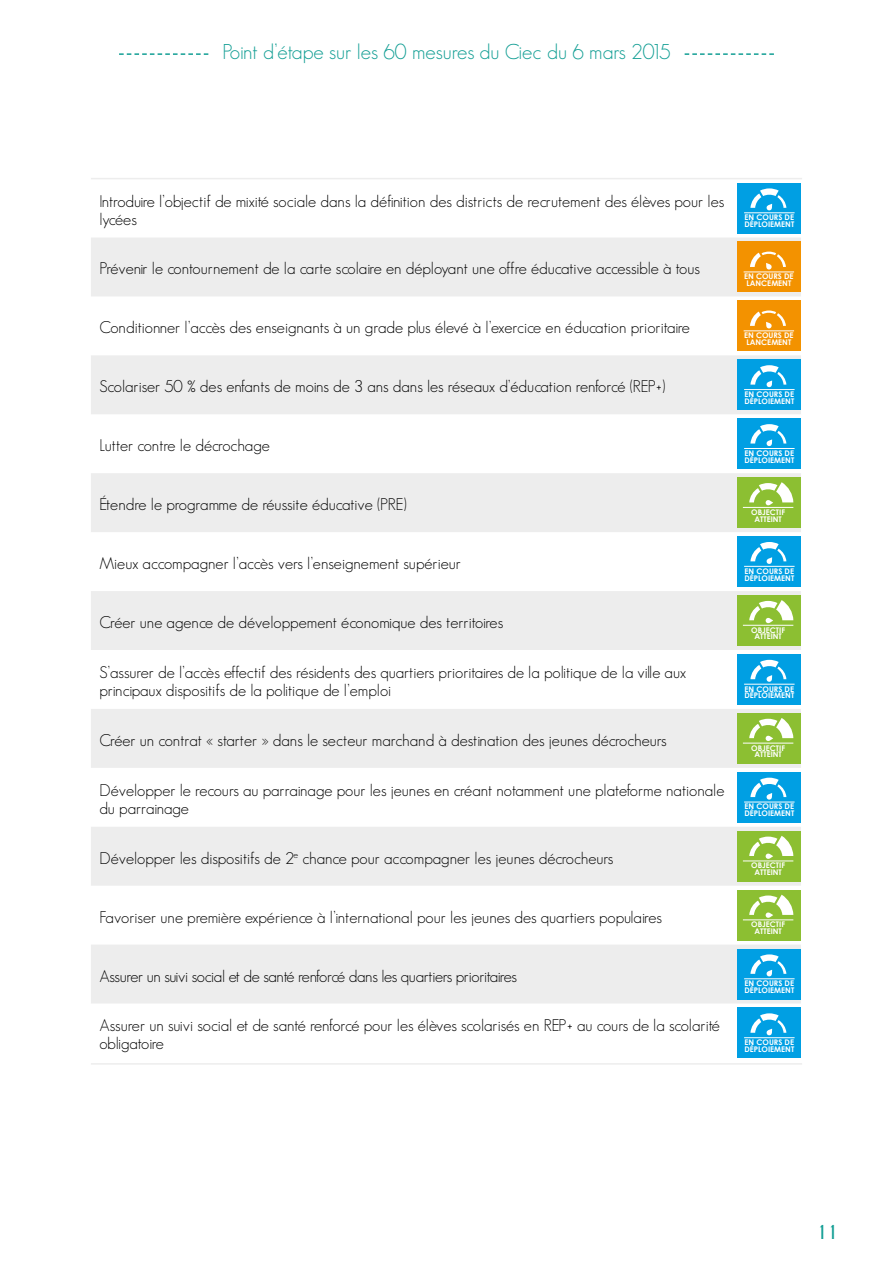
<style>
.page{position:relative;width:893px;height:1263px;background:#fff}
.page>*{position:absolute;margin:0;border:0;box-sizing:border-box;transform-origin:0 0}
.t1{font:300 21px "Geosans";color:#129e94}
.t2{font:700 18px "Caviar Dreams";color:#129e94}
.t3{font:300 16.5px/18px "Geosans";color:#000}
.t4{font:300 16.5px "Geosans";letter-spacing:-.02em;color:#000}
.t5{font:700 7.8px/6.8px "Century Gothic";color:#fff}
</style>
<div class="page">
<svg style="left:119px;top:53px;width:89px;height:2px"></svg>
<svg style="left:685px;top:53px;width:89px;height:2px"></svg>
<svg style="left:91px;top:238px;width:710px;height:765px;fill:#ededed"></svg>
<div style="left:737px;top:183px;width:64px;height:50px;background:#009fe3"></div>
<hr style="left:744px;top:213px;width:51px;height:1px;background:#fff">
<svg style="left:750px;top:188px;width:36px;height:23px"></svg>
<div style="left:737px;top:242px;width:64px;height:50px;background:#f39200"></div>
<hr style="left:744px;top:272px;width:50px;height:1px;background:#fff">
<svg style="left:750px;top:252px;width:36px;height:18px"></svg>
<div style="left:737px;top:301px;width:64px;height:50px;background:#f39200"></div>
<hr style="left:744px;top:331px;width:50px;height:1px;background:#fff">
<svg style="left:750px;top:310px;width:36px;height:19px"></svg>
<div style="left:737px;top:360px;width:64px;height:50px;background:#009fe3"></div>
<hr style="left:744px;top:389px;width:51px;height:1px;background:#fff">
<svg style="left:750px;top:365px;width:36px;height:22px"></svg>
<div style="left:737px;top:418px;width:64px;height:51px;background:#009fe3"></div>
<hr style="left:744px;top:448px;width:51px;height:1px;background:#fff">
<svg style="left:750px;top:424px;width:36px;height:22px"></svg>
<div style="left:737px;top:477px;width:64px;height:51px;background:#8cbf32"></div>
<svg style="left:749px;top:482px;width:44px;height:23px"></svg>
<hr style="left:743px;top:507px;width:50px;height:1px;background:#fff">
<div style="left:737px;top:536px;width:64px;height:51px;background:#009fe3"></div>
<hr style="left:744px;top:566px;width:51px;height:1px;background:#fff">
<svg style="left:750px;top:542px;width:36px;height:22px"></svg>
<div style="left:737px;top:595px;width:64px;height:51px;background:#8cbf32"></div>
<svg style="left:749px;top:600px;width:44px;height:23px"></svg>
<hr style="left:743px;top:625px;width:50px;height:1px;background:#fff">
<div style="left:737px;top:654px;width:64px;height:51px;background:#009fe3"></div>
<hr style="left:744px;top:684px;width:51px;height:1px;background:#fff">
<svg style="left:750px;top:660px;width:36px;height:22px"></svg>
<div style="left:737px;top:713px;width:64px;height:50px;background:#8cbf32"></div>
<svg style="left:749px;top:718px;width:44px;height:23px"></svg>
<hr style="left:743px;top:743px;width:50px;height:1px;background:#fff">
<div style="left:737px;top:772px;width:64px;height:50px;background:#009fe3"></div>
<hr style="left:744px;top:802px;width:51px;height:1px;background:#fff">
<svg style="left:750px;top:778px;width:36px;height:22px"></svg>
<div style="left:737px;top:831px;width:64px;height:50px;background:#8cbf32"></div>
<svg style="left:766px;top:853px;width:7px;height:6px"></svg>
<svg style="left:749px;top:836px;width:44px;height:20px"></svg>
<hr style="left:743px;top:861px;width:50px;height:1px;background:#fff">
<div style="left:737px;top:890px;width:64px;height:50px;background:#8cbf32"></div>
<svg style="left:766px;top:912px;width:7px;height:6px"></svg>
<svg style="left:749px;top:895px;width:44px;height:20px"></svg>
<hr style="left:743px;top:920px;width:50px;height:1px;background:#fff">
<div style="left:737px;top:949px;width:64px;height:50px;background:#009fe3"></div>
<hr style="left:744px;top:978px;width:51px;height:1px;background:#fff">
<svg style="left:750px;top:954px;width:36px;height:23px"></svg>
<div style="left:737px;top:1008px;width:64px;height:50px;background:#009fe3"></div>
<hr style="left:744px;top:1037px;width:51px;height:1px;background:#fff">
<svg style="left:750px;top:1013px;width:36px;height:23px"></svg>
<hr style="left:91px;top:178px;width:711px;height:1px;background:#ededed">
<hr style="left:91px;top:1063px;width:711px;height:1px;background:#ededed">
<p class="t1" style="left:222px;top:40px;width:450px">Point d’étape sur les 60 mesures du Ciec du 6 mars 2015</p>
<p class="t3" style="left:99px;top:192px;width:626px">Introduire l’objectif de mixité sociale dans la définition des districts de recrutement des élèves pour les lycées</p>
<p class="t3" style="left:99px;top:260px;width:602px">Prévenir le contournement de la carte scolaire en déployant une offre éducative accessible à tous</p>
<p class="t3" style="left:99px;top:319px;width:592px">Conditionner l’accès des enseignants à un grade plus élevé à l’exercice en éducation prioritaire</p>
<p class="t3" style="left:99px;top:378px;width:567px">Scolariser 50 % des enfants de moins de 3 ans dans les réseaux d’éducation renforcé (REP+)</p>
<p class="t3" style="left:99px;top:436px;width:172px">Lutter contre le décrochage</p>
<p class="t3" style="left:99px;top:495px;width:309px">Étendre le programme de réussite éducative (PRE)</p>
<p class="t3" style="left:99px;top:554px;width:363px">Mieux accompagner l’accès vers l’enseignement supérieur</p>
<p class="t3" style="left:99px;top:613px;width:405px">Créer une agence de développement économique des territoires</p>
<p class="t3" style="left:99px;top:663px;width:588px">S’assurer de l’accès effectif des résidents des quartiers prioritaires de la politique de la ville aux principaux dispositifs de la politique de l’emploi</p>
<p class="t3" style="left:99px;top:731px;width:569px">Créer un contrat « starter » dans le secteur marchand à destination des jeunes décrocheurs</p>
<p class="t3" style="left:99px;top:781px;width:627px">Développer le recours au parrainage pour les jeunes en créant notamment une plateforme nationale du parrainage</p>
<p class="t3" style="left:99px;top:849px;width:515px">Développer les dispositifs de 2<sup>e</sup> chance pour accompagner les jeunes décrocheurs</p>
<p class="t3" style="left:99px;top:908px;width:564px">Favoriser une première expérience à l’international pour les jeunes des quartiers populaires</p>
<p class="t4" style="left:99px;top:966px;width:419px">Assurer un suivi social et de santé renforcé dans les quartiers prioritaires</p>
<p class="t3" style="left:99px;top:1017px;width:622px">Assurer un suivi social et de santé renforcé pour les élèves scolarisés en REP+ au cours de la scolarité obligatoire</p>
<p class="t5" style="left:744px;top:214px;width:51px">EN COURS DE<br>DÉPLOIEMENT</p>
<p class="t5" style="left:744px;top:273px;width:51px">EN COURS DE<br>LANCEMENT</p>
<p class="t5" style="left:744px;top:332px;width:51px">EN COURS DE<br>LANCEMENT</p>
<p class="t5" style="left:744px;top:390px;width:51px">EN COURS DE<br>DÉPLOIEMENT</p>
<p class="t5" style="left:744px;top:449px;width:51px">EN COURS DE<br>DÉPLOIEMENT</p>
<p class="t5" style="left:751px;top:508px;width:35px;text-align:center">OBJECTIF<br>ATTEINT</p>
<p class="t5" style="left:744px;top:567px;width:51px">EN COURS DE<br>DÉPLOIEMENT</p>
<p class="t5" style="left:751px;top:626px;width:35px;text-align:center">OBJECTIF<br>ATTEINT</p>
<p class="t5" style="left:744px;top:685px;width:51px">EN COURS DE<br>DÉPLOIEMENT</p>
<p class="t5" style="left:751px;top:744px;width:35px;text-align:center">OBJECTIF<br>ATTEINT</p>
<p class="t5" style="left:744px;top:803px;width:51px">EN COURS DE<br>DÉPLOIEMENT</p>
<p class="t5" style="left:751px;top:862px;width:35px;text-align:center">OBJECTIF<br>ATTEINT</p>
<p class="t5" style="left:751px;top:921px;width:35px;text-align:center">OBJECTIF<br>ATTEINT</p>
<p class="t5" style="left:744px;top:980px;width:51px">EN COURS DE<br>DÉPLOIEMENT</p>
<p class="t5" style="left:744px;top:1038px;width:51px">EN COURS DE<br>DÉPLOIEMENT</p>
<p class="t2" style="left:815px;top:1221px;width:25px">11</p>
</div>
